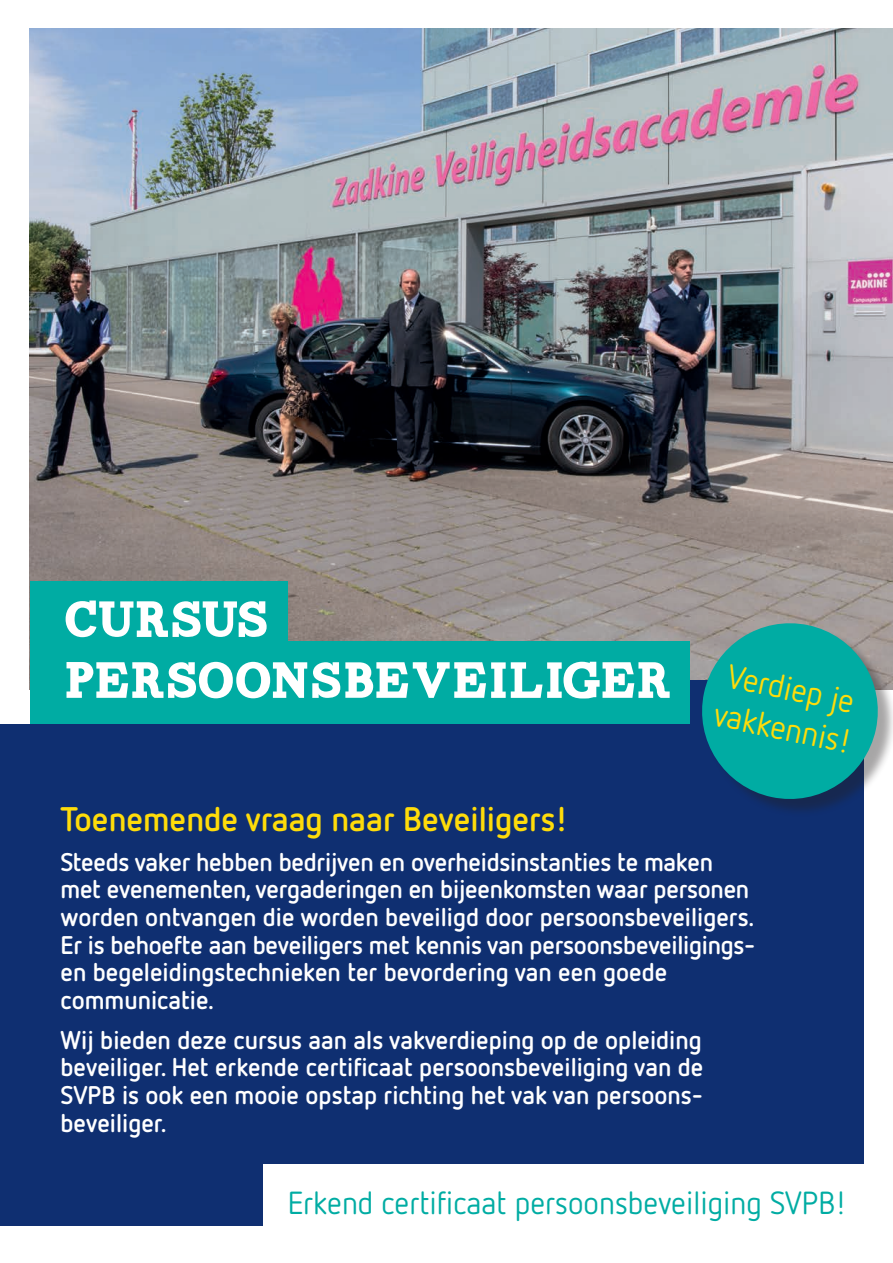
<style>
.page{position:relative;width:893px;height:1263px;background:#fff}
.page>*{position:absolute;margin:0;border:0;box-sizing:border-box;transform-origin:0 0}
.t1{font:50.7px/60.9px "Carton";letter-spacing:-.02em;color:#fff}
.t2{font:700 34.05px "Netto OT";color:#ffdc0a}
.t3{font:33.3px/39.9px "Netto OT";color:#ffdc0a}
.t4{font:31.95px "Netto OT";color:#00aca3}
.t5{font:700 25.5px/27.6px "Netto OT";letter-spacing:-.01em;color:#fff}
</style>
<div class="page">
<img style="left:30px;top:29px;width:863px;height:651px">
<div style="left:0;top:724px;width:263px;height:502px;background:#0f2f71"></div>
<div style="left:56px;top:680px;width:807px;height:484px;background:#0f2f71"></div>
<div style="left:30px;top:581px;width:257px;height:82px;background:#00aca3"></div>
<div style="left:30px;top:642px;width:660px;height:82px;background:#00aca3"></div>
<div style="left:704px;top:626px;width:189px;height:192px;background:#231f20;opacity:.4"></div>
<svg style="left:694px;top:615px;width:192px;height:192px;background:#25999a"></svg>
<h1 class="t1" style="left:64px;top:590px;width:609px">CURSUS<br>PERSOONSBEVEILIGER</h1>
<h3 class="t3" style="left:727px;top:654px;width:141px;rotate:12deg">Verdiep je vakkennis!</h3>
<h2 class="t2" style="left:60px;top:797px;width:509px">Toenemende vraag naar Beveiligers!</h2>
<p class="t5" style="left:60px;top:847px;width:696px">Steeds vaker hebben bedrijven en overheidsinstanties te maken met evenementen, vergaderingen en bijeenkomsten waar personen worden ontvangen die worden beveiligd door persoonsbeveiligers.<br>Er is behoefte aan beveiligers met kennis van persoonsbeveiligings&shy;en begeleidingstechnieken ter bevordering van een goede communicatie.</p>
<p class="t5" style="left:60px;top:1025px;width:644px;text-align:justify">Wij bieden deze cursus aan als vakverdieping op de opleiding beveiliger. Het erkende certificaat persoonsbeveiliging van de SVPB is ook een mooie opstap richting het vak van persoons&shy;beveiliger.</p>
<p class="t4" style="left:288px;top:1183px;width:560px">Erkend certificaat persoonsbeveiliging SVPB!</p>
</div>
